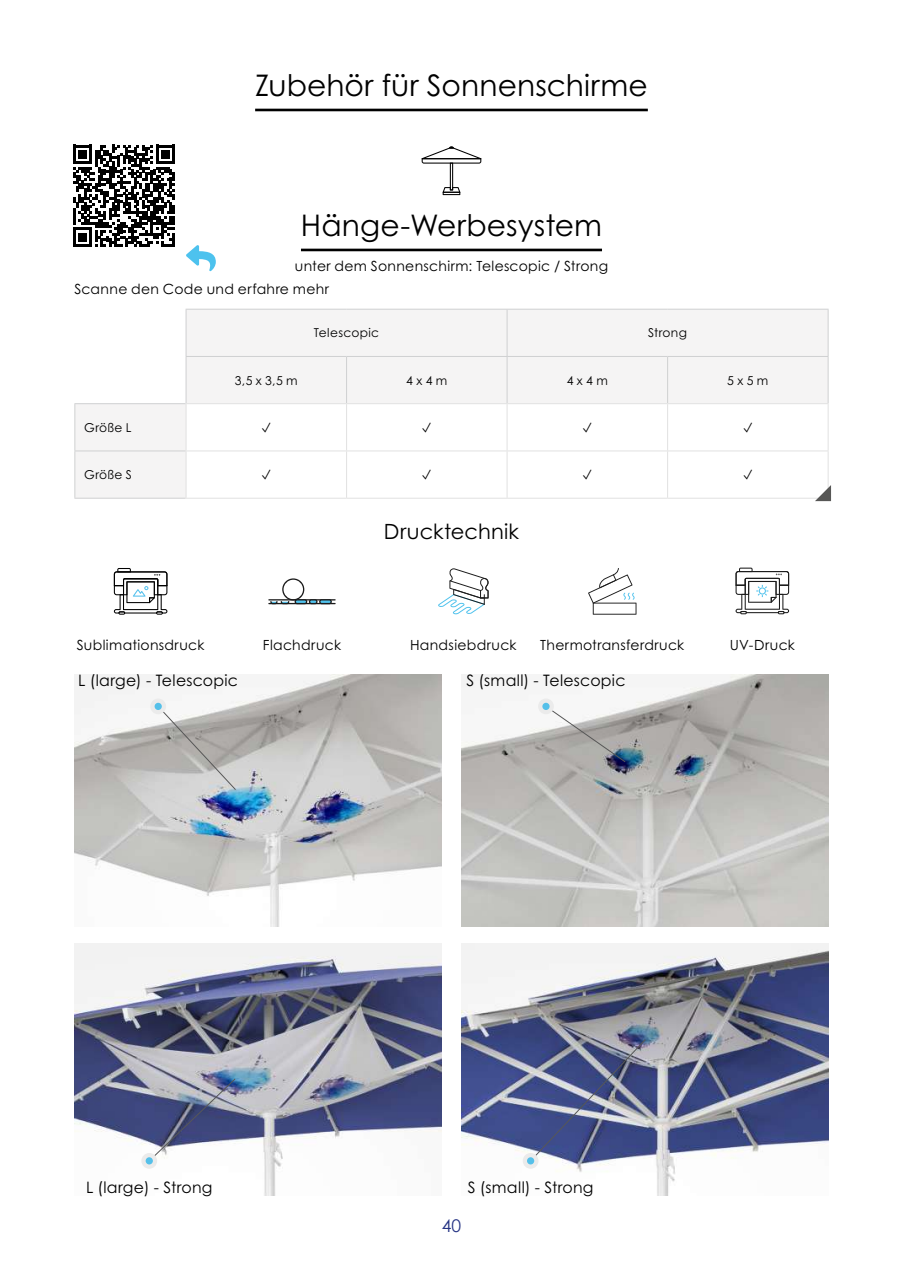
<style>
.page{position:relative;width:903px;height:1270px;background:#fff}
.page>*{position:absolute;margin:0;border:0;box-sizing:border-box;transform-origin:0 0}
.t1{font:29.75px "Century Gothic Pro";letter-spacing:.005em;color:#000}
.t2{font:21px "Century Gothic Pro";letter-spacing:.01em;color:#000}
.t3{font:17.5px "Century Gothic";color:#253384}
.t4{font:15.75px "Century Gothic Pro";letter-spacing:.02em;color:#000}
.t5{font:15.75px "Proxima Nova";color:#000}
.t6{font:14px/22.6px "Century Gothic Pro";letter-spacing:.025em;color:#000}
.t7{font:12.25px "Century Gothic Pro";letter-spacing:.025em;color:#000}
</style>
<div class="page">
<hr style="left:74px;top:403px;width:112px;height:1px;background:#cfd0d1">
<hr style="left:74px;top:404px;width:1px;height:46px;background:#cfd0d1">
<hr style="left:74px;top:450px;width:112px;height:1px;background:#cfd0d1">
<hr style="left:74px;top:451px;width:1px;height:47px;background:#cfd0d1">
<hr style="left:74px;top:498px;width:112px;height:1px;background:#cfd0d1">
<svg style="left:75px;top:309px;width:756px;height:192px"></svg>
<hr style="left:443px;top:192px;width:17px;height:3px;background:#000">
<svg style="left:422px;top:146px;width:59px;height:48px"></svg>
<hr style="left:301px;top:249px;width:301px;height:2px;background:#000">
<svg style="left:73px;top:145px;width:102px;height:102px"></svg>
<hr style="left:172px;top:233px;width:3px;height:14px;background:#000">
<svg style="left:186px;top:245px;width:30px;height:27px"></svg>
<img style="left:74px;top:944px;width:367px;height:252px">
<img style="left:74px;top:674px;width:367px;height:252px">
<img style="left:462px;top:944px;width:366px;height:252px">
<img style="left:462px;top:674px;width:366px;height:252px">
<svg style="left:157px;top:705px;width:80px;height:86px;background:#bebdbb"></svg>
<div style="left:150px;top:698px;width:16px;height:16px;background:#ebebeb;border-radius:50%"></div>
<div style="left:155px;top:703px;width:7px;height:7px;background:#55c0e9;border-radius:50%"></div>
<svg style="left:545px;top:705px;width:81px;height:58px"></svg>
<div style="left:538px;top:698px;width:16px;height:16px;background:#ebebeb;border-radius:50%"></div>
<div style="left:542px;top:703px;width:8px;height:7px;background:#55c0e9;border-radius:50%"></div>
<img style="left:148px;top:1077px;width:89px;height:85px">
<div style="left:141px;top:1153px;width:16px;height:16px;background:#ebebeb;border-radius:50%"></div>
<div style="left:146px;top:1157px;width:7px;height:7px;background:#55c0e9;border-radius:50%"></div>
<img style="left:529px;top:1038px;width:118px;height:124px">
<div style="left:523px;top:1153px;width:15px;height:16px;background:#ebebeb;border-radius:50%"></div>
<div style="left:527px;top:1157px;width:7px;height:7px;background:#55c0e9;border-radius:50%"></div>
<svg style="left:114px;top:568px;width:53px;height:47px"></svg>
<svg style="left:588px;top:568px;width:48px;height:47px"></svg>
<svg style="left:438px;top:568px;width:50px;height:46px"></svg>
<hr style="left:268px;top:599px;width:68px;height:1px;background:#1c1c1c">
<hr style="left:268px;top:603px;width:68px;height:1px;background:#1c1c1c">
<svg style="left:270px;top:578px;width:60px;height:25px"></svg>
<svg style="left:735px;top:568px;width:54px;height:46px"></svg>
<hr style="left:255px;top:109px;width:393px;height:2px;background:#000">
<h1 class="t1" style="left:255px;top:67px;width:394px">Zubehör für Sonnenschirme</h1>
<h1 class="t1" style="left:301px;top:207px;width:302px">Hänge-Werbesystem</h1>
<p class="t6" style="left:74px;top:255px;width:535px;text-indent:220px">unter dem Sonnenschirm: Telescopic / Strong<br>Scanne den Code und erfahre mehr</p>
<p class="t7" style="left:314px;top:325px;width:67px">Telescopic</p>
<p class="t7" style="left:648px;top:325px;width:40px">Strong</p>
<p class="t7" style="left:235px;top:373px;width:64px">3,5 x 3,5 m</p>
<p class="t7" style="left:406px;top:373px;width:43px">4 x 4 m</p>
<p class="t7" style="left:567px;top:373px;width:43px">4 x 4 m</p>
<p class="t7" style="left:727px;top:373px;width:43px">5 x 5 m</p>
<p class="t7" style="left:84px;top:420px;width:49px">Größe L</p>
<p class="t5" style="left:262px;top:417px;width:10px">✓</p>
<p class="t5" style="left:423px;top:417px;width:10px">✓</p>
<p class="t5" style="left:583px;top:417px;width:10px">✓</p>
<p class="t5" style="left:744px;top:417px;width:10px">✓</p>
<p class="t7" style="left:84px;top:467px;width:49px">Größe S</p>
<p class="t5" style="left:262px;top:464px;width:10px">✓</p>
<p class="t5" style="left:423px;top:464px;width:10px">✓</p>
<p class="t5" style="left:583px;top:464px;width:10px">✓</p>
<p class="t5" style="left:744px;top:464px;width:10px">✓</p>
<h2 class="t2" style="left:384px;top:519px;width:137px">Drucktechnik</h2>
<p class="t6" style="left:77px;top:633px;width:129px">Sublimationsdruck</p>
<p class="t6" style="left:263px;top:633px;width:80px">Flachdruck</p>
<p class="t6" style="left:410px;top:633px;width:108px">Handsiebdruck</p>
<p class="t6" style="left:540px;top:633px;width:146px">Thermotransferdruck</p>
<p class="t6" style="left:730px;top:633px;width:67px">UV-Druck</p>
<p class="t4" style="left:78px;top:671px;width:161px">L (large) - Telescopic</p>
<p class="t4" style="left:466px;top:671px;width:161px">S (small) - Telescopic</p>
<p class="t4" style="left:86px;top:1177px;width:128px">L (large) - Strong</p>
<p class="t4" style="left:468px;top:1177px;width:127px">S (small) - Strong</p>
<p class="t3" style="left:442px;top:1213px;width:21px">40</p>
</div>
